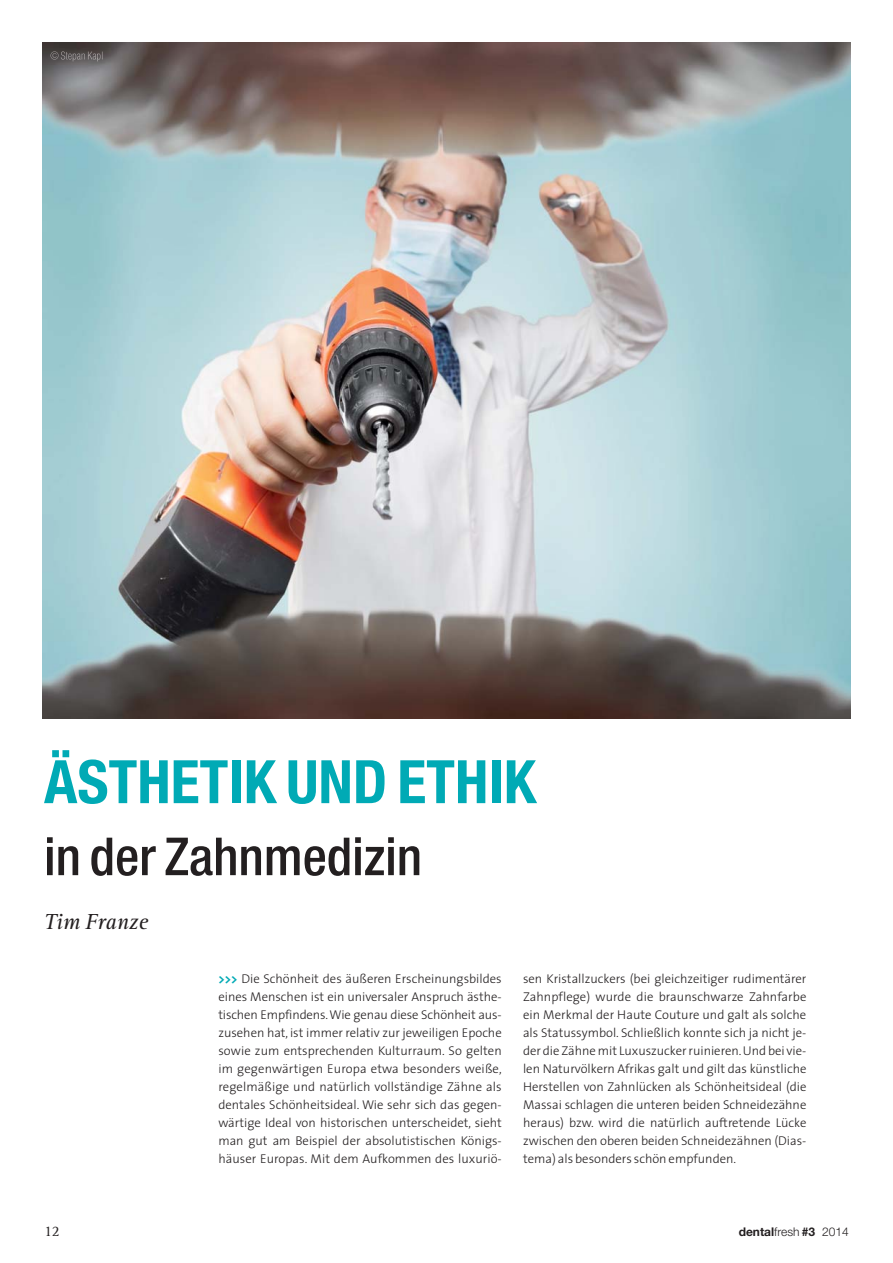
<style>
.page{position:relative;width:893px;height:1263px;background:#fff}
.page>*{position:absolute;margin:0;border:0;box-sizing:border-box;transform-origin:0 0}
.t1{font:700 condensed 60px "Helvetica Neue";color:#00aab5}
.t2{font:500 condensed 52.5px "Helvetica Neue";color:#231f20}
.t3{font:italic 22.5px "Rotis Serif";color:#231f20}
.t4{font:15px "Rotis Serif";color:#231f20}
.t5{font:300 12.75px/18px "The Sans";color:#231f20;text-align:justify}
.t6{font:300 12px "Helvetica Neue";color:#231f20}
.s1{font-weight:700;color:#00aab5}
.s2{font-weight:700}
</style>
<div class="page">
<img style="left:43px;top:43px;width:807px;height:675px">
<img style="left:51px;top:51px;width:52px;height:10px">
<h1 class="t1" style="left:44px;top:760px;width:493px">ÄSTHETIK UND ETHIK</h1>
<h2 class="t2" style="left:44px;top:838px;width:380px">in der Zahnmedizin</h2>
<h3 class="t3" style="left:44px;top:913px;width:106px">Tim Franze</h3>
<p class="t5" style="left:218px;top:971px;width:285px"><span class="s1">&gt;&gt;&gt;</span> Die Schönheit des äußeren Erscheinungsbildes eines Menschen ist ein universaler Anspruch ästhe - tischen Empfindens. Wie genau diese Schönheit aus&shy;zusehen hat, ist immer relativ zur jeweiligen Epoche sowie zum entsprechenden Kulturraum. So gelten im gegenwärtigen Europa etwa besonders weiße, regelmäßige und natürlich vollständige Zähne als dentales Schönheitsideal. Wie sehr sich das gegen&shy;wärtige Ideal von historischen unterscheidet, sieht man gut am Beispiel der absolutistischen Königs - häuser Europas. Mit dem Aufkommen des luxuriö-</p>
<p class="t5" style="left:523px;top:971px;width:285px">sen Kristallzuckers (bei gleichzeitiger rudimentärer Zahnpflege) wurde die braunschwarze Zahnfarbe ein Merkmal der Haute Couture und galt als solche als Statussymbol. Schließlich konnte sich ja nicht je&shy;der die Zähne mit Luxuszucker ruinieren. Und bei vie&shy;len Naturvölkern Afrikas galt und gilt das künstliche Herstellen von Zahnlücken als Schönheitsideal (die Massai schlagen die unteren beiden Schneidezähne heraus) bzw. wird die natürlich auftretende Lücke zwischen den oberen beiden Schneidezähnen (Dias - tema) als besonders schön empfunden.</p>
<p class="t4" style="left:44px;top:1225px;width:17px">12</p>
<p class="t6" style="left:739px;top:1225px;width:112px"><span class="s2">dental</span>fresh <span class="s2">#3</span> 2014</p>
</div>
